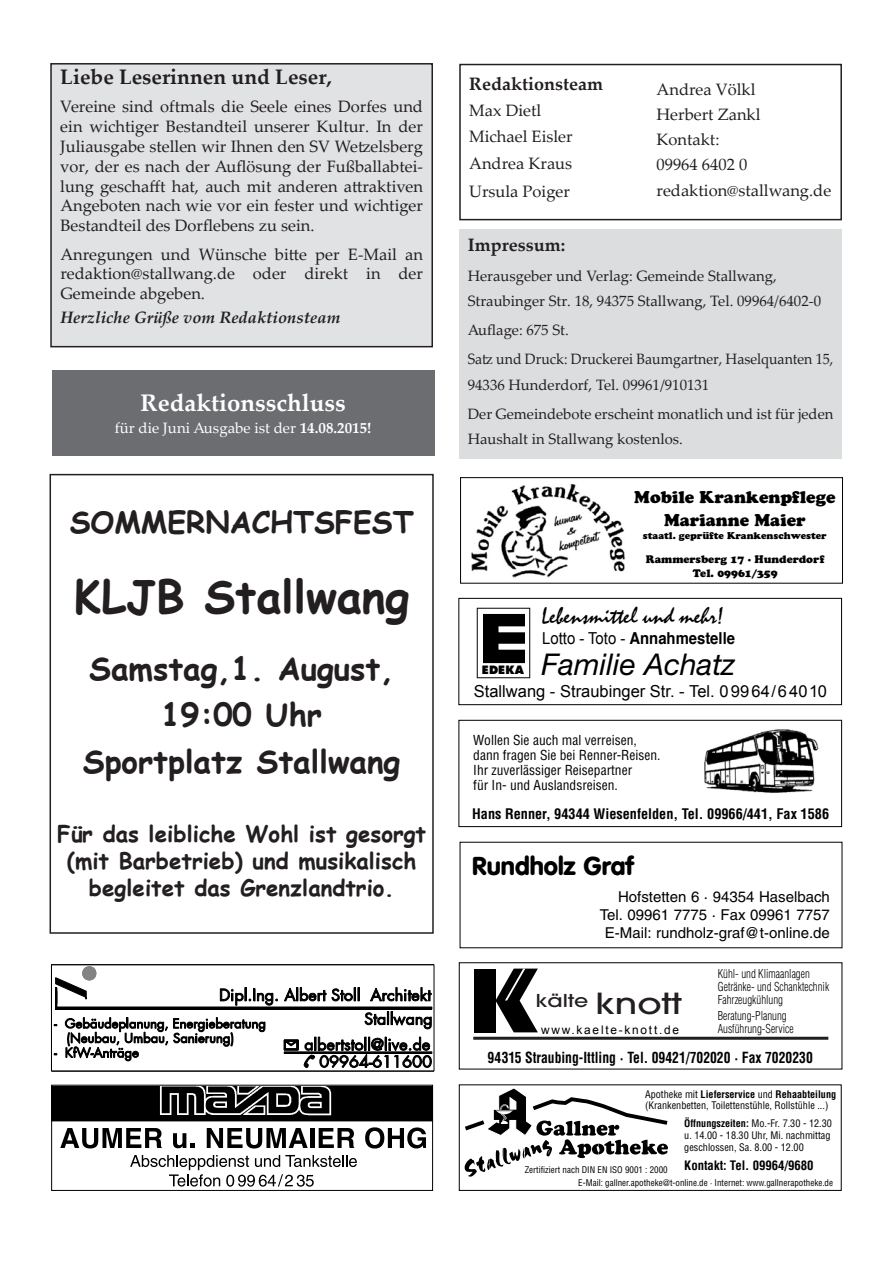
<style>
.page{position:relative;width:893px;height:1263px;background:#fff}
.page>*{position:absolute;margin:0;border:0;box-sizing:border-box;transform-origin:0 0}
.t1{font:700 45px "Comic Sans MS";color:#231f20}
.t2{font:700 31.5px/46.3px "Comic Sans MS";color:#231f20;text-align:center}
.t3{font:700 30px "Comic Sans MS";color:#231f20}
.t4{font:italic 30px "Helvetica Neue";color:#000}
.t5{font:900 25.5px "VAG Rounded";color:#000}
.t6{font:700 24px "Palatino Linotype";color:#fff}
.t7{font:700 22.5px/27px "Comic Sans MS";color:#231f20;text-align:center}
.t8{font:22.5px "Mistral";color:#000}
.t9{font:700 21px "Palatino Linotype";color:#231f20}
.t10{font:700 18px "Palatino Linotype";color:#231f20}
.t11{font:500 17.7px "Avant Garde LT";color:#231f20;scale:1.25 1}
.t12{font:900 16.95px/23px "Cooper";color:#000;text-align:center}
.t13{font:16.5px/19.8px "Palatino Linotype";color:#231f20;text-align:justify}
.t14{font:16.5px "Arial";color:#000}
.t15{font:italic 700 16.5px "Palatino Linotype";color:#231f20}
.t16{font:700 16.5px "Helvetica";color:#000;scale:.9 1}
.t17{font:15px/29.4px "Palatino Linotype";color:#231f20}
.t18{font:15px/18px "Helvetica";color:#000;text-align:right}
.t19{font:700 condensed 15px "Helvetica";color:#000;scale:.91 1}
.t20{font:15px "Palatino Linotype";color:#fff}
.t21{font:700 condensed 14.25px "Helvetica";color:#000}
.t22{font:condensed 13.5px/15px "Helvetica";color:#000}
.t23{font:700 condensed 12.75px "Helvetica";color:#000}
.t24{font:300 condensed 12px/12.8px "Helvetica";color:#000;scale:.91 1}
.t25{font:11.85px "Arial";letter-spacing:.15em;color:#000}
.t26{font:800 11.25px "Futura";letter-spacing:.015em;color:#000}
.t27{font:900 10.95px/14px "Cooper";color:#000;text-align:center}
.t28{font:condensed 10.2px/11.7px "Helvetica";color:#000}
.t29{font:900 9.75px "Cooper";color:#000}
.t30{font:condensed 9px "Helvetica";color:#000}
.s1{font-weight:700}
.s2{font-family:"Arial";font-weight:400}
.s3{font-size:28.95px}
</style>
<div class="page">
<div style="left:459px;top:230px;width:383px;height:229px;background:#dcdddf"></div>
<div style="left:459px;top:64px;width:383px;height:156px;border:2px solid #231f20"></div>
<div style="left:51px;top:64px;width:381px;height:283px;background:#e1e2e4"></div>
<div style="left:50px;top:63px;width:383px;height:284px;border:2px solid #231f20"></div>
<div style="left:52px;top:370px;width:382px;height:85px;background:#6c6d70"></div>
<div style="left:53px;top:1087px;width:378px;height:34px;background:#000"></div>
<svg style="left:60px;top:1128px;width:102px;height:20px"></svg>
<svg style="left:173px;top:1133px;width:21px;height:15px"></svg>
<svg style="left:207px;top:1128px;width:101px;height:20px"></svg>
<hr style="left:310px;top:1128px;width:4px;height:20px;background:#000">
<svg style="left:319px;top:1128px;width:35px;height:20px"></svg>
<svg style="left:365px;top:1127px;width:61px;height:21px"></svg>
<svg style="left:130px;top:1155px;width:227px;height:31px"></svg>
<img style="left:157px;top:1087px;width:177px;height:31px">
<div style="left:51px;top:1085px;width:382px;height:106px;border:1px solid #000"></div>
<svg style="left:464px;top:1088px;width:204px;height:89px"></svg>
<div style="left:459px;top:1084px;width:383px;height:107px;border:1px solid #000"></div>
<hr style="left:51px;top:1071px;width:383px;height:1px;background:#030303">
<hr style="left:434px;top:965px;width:1px;height:106px;background:#000">
<svg style="left:51px;top:964px;width:383px;height:107px"></svg>
<div style="left:56px;top:1007px;width:376px;height:2px;border:1px solid #000"></div>
<div style="left:284px;top:1052px;width:148px;height:1px;border:1px solid #000"></div>
<div style="left:474px;top:968px;width:22px;height:64px;background:#000"></div>
<svg style="left:495px;top:968px;width:43px;height:64px"></svg>
<hr style="left:473px;top:1037px;width:355px;height:3px;background:#231f20">
<img style="left:476px;top:607px;width:54px;height:71px">
<div style="left:458px;top:598px;width:384px;height:107px;border:1px solid #000"></div>
<img style="left:704px;top:729px;width:115px;height:64px">
<div style="left:458px;top:720px;width:384px;height:107px;border:1px solid #000"></div>
<img style="left:471px;top:484px;width:154px;height:94px">
<div style="left:460px;top:477px;width:383px;height:106px;border:1px solid #000"></div>
<div style="left:50px;top:474px;width:384px;height:460px;border:2px solid #231f20"></div>
<p class="t9" style="left:60px;top:62px;width:273px">Liebe Leserinnen und Leser,</p>
<p class="t13" style="left:60px;top:96px;width:364px">Vereine sind oftmals die Seele eines Dorfes und ein wichtiger Bestandteil unserer Kultur. In der Juliausgabe stellen wir Ihnen den SV Wetzelsberg vor, der es nach der Auflösung der Fußballabtei&shy;lung geschafft hat, auch mit anderen attraktiven Angeboten nach wie vor ein fester und wichtiger Bestandteil des Dorflebens zu sein.</p>
<p class="t13" style="left:60px;top:243px;width:364px">Anregungen und Wünsche bitte per E-Mail an redaktion@stallwang.de oder direkt in der Gemeinde abgeben.</p>
<p class="t15" style="left:60px;top:306px;width:282px">Herzliche Grüße vom Redaktionsteam</p>
<h3 class="t6" style="left:141px;top:386px;width:207px">Redaktionsschluss</h3>
<p class="t20" style="left:115px;top:417px;width:258px">für die Juni Ausgabe ist der <span class="s1">14.08.2015!</span></p>
<h3 class="t3" style="left:70px;top:500px;width:345px">SOMMERNACHTSFEST</h3>
<h1 class="t1" style="left:74px;top:563px;width:337px">KLJB Stallwang</h1>
<h2 class="t2" style="left:83px;top:644px;width:319px">Samstag,1. August,<br>19:00 Uhr<br>Sportplatz Stallwang</h2>
<h3 class="t7" style="left:57px;top:820px;width:370px">Für das leibliche Wohl ist gesorgt (mit Barbetrieb) und musikalisch begleitet das Grenzlandtrio.</h3>
<p class="t10" style="left:469px;top:71px;width:135px">Redaktionsteam</p>
<p class="t13" style="left:469px;top:97px;width:105px;line-height:26.2px;text-align:left">Max Dietl<br>Michael Eisler<br>Andrea Kraus</p>
<p class="t13" style="left:469px;top:180px;width:102px">Ursula Poiger</p>
<p class="t13" style="left:657px;top:76px;width:106px;line-height:24.9px;text-align:left">Andrea Völkl<br>Herbert Zankl<br>Kontakt:<br>09964 6402 0</p>
<p class="t13" style="left:657px;top:180px;width:176px">redaktion@stallwang.de</p>
<p class="t10" style="left:468px;top:232px;width:99px">Impressum:</p>
<p class="t17" style="left:468px;top:262px;width:355px;line-height:25px">Herausgeber und Verlag: Gemeinde Stallwang,<br>Straubinger Str. 18, 94375 Stallwang, Tel. 09964/6402-0</p>
<p class="t17" style="left:468px;top:315px;width:367px">Auflage: 675 St.<br>Satz und Druck: Druckerei Baumgartner, Haselquanten 15,</p>
<p class="t17" style="left:468px;top:369px;width:367px">94336 Hunderdorf, Tel. 09961/910131<br>Der Gemeindebote erscheint monatlich und ist für jeden</p>
<p class="t17" style="left:468px;top:424px;width:217px">Haushalt in Stallwang kostenlos.</p>
<p class="t12" style="left:634px;top:486px;width:203px">Mobile Krankenpflege<br>Marianne Maier</p>
<p class="t29" style="left:643px;top:530px;width:185px">staatl. geprüfte Krankenschwester</p>
<p class="t27" style="left:646px;top:552px;width:180px">Rammersberg 17 · Hunderdorf<br>Tel. 09961/359</p>
<h3 class="t8" style="left:542px;top:603px;width:184px">Lebensmittel und mehr!</h3>
<p class="t16" style="left:542px;top:625px;width:216px"><span class="s2">Lotto - Toto -</span> Annahmestelle</p>
<h3 class="t4" style="left:541px;top:646px;width:195px">Familie Achatz</h3>
<p class="t14" style="left:474px;top:680px;width:355px">Stallwang - Straubinger Str. - Tel. 0 99 64/6 4010</p>
<p class="t26" style="left:482px;top:663px;width:44px">EDEKA</p>
<p class="t22" style="left:473px;top:732px;width:189px">Wollen Sie auch mal verreisen, dann fragen Sie bei Renner-Reisen.<br>Ihr zuverlässiger Reisepartner<br>für In- und Auslandsreisen.</p>
<p class="t21" style="left:472px;top:806px;width:358px">Hans Renner, 94344 Wiesenfelden, Tel. 09966/441, Fax 1586</p>
<h3 class="t5" style="left:472px;top:851px;width:163px">Rundholz Graf</h3>
<p class="t18" style="left:600px;top:887px;width:232px">Hofstetten 6 · 94354 Haselbach<br>Tel. 09961 7775 · Fax 09961 7757<br>E-Mail: rundholz-graf@t-online.de</p>
<p class="t24" style="left:718px;top:967px;width:124px">Kühl- und Klimaanlagen<br>Getränke- und Schanktechnik<br>Fahrzeugkühlung</p>
<p class="t24" style="left:718px;top:1009px;width:85px">Beratung-Planung<br>Ausführung-Service</p>
<p class="t19" style="left:488px;top:1049px;width:359px">94315 Straubing-Ittling · Tel. 09421/702020 · Fax 7020230</p>
<p class="t11" style="left:536px;top:990px;width:118px">kälte <span class="s3">knott</span></p>
<p class="t25" style="left:541px;top:1022px;width:139px">www.kaelte-knott.de</p>
<p class="t28" style="left:645px;top:1088px;width:193px">Apotheke mit <span class="s1">Lieferservice</span> und <span class="s1">Rehaabteilung </span>(Krankenbetten, Toilettenstühle, Rollstühle ...)</p>
<p class="t28" style="left:684px;top:1117px;width:149px"><span class="s1">Öffnungszeiten:</span> Mo.-Fr. 7.30 - 12.30 u. 14.00 - 18.30 Uhr, Mi. nachmittag geschlossen, Sa. 8.00 - 12.00</p>
<p class="t30" style="left:525px;top:1164px;width:144px">Zertifiziert nach DIN EN ISO 9001 : 2000</p>
<p class="t23" style="left:684px;top:1157px;width:131px">Kontakt: Tel. 09964/9680</p>
<p class="t30" style="left:578px;top:1177px;width:256px">E-Mail: gallner.apotheke@t-online.de · Internet: www.gallnerapotheke.de</p>
</div>
